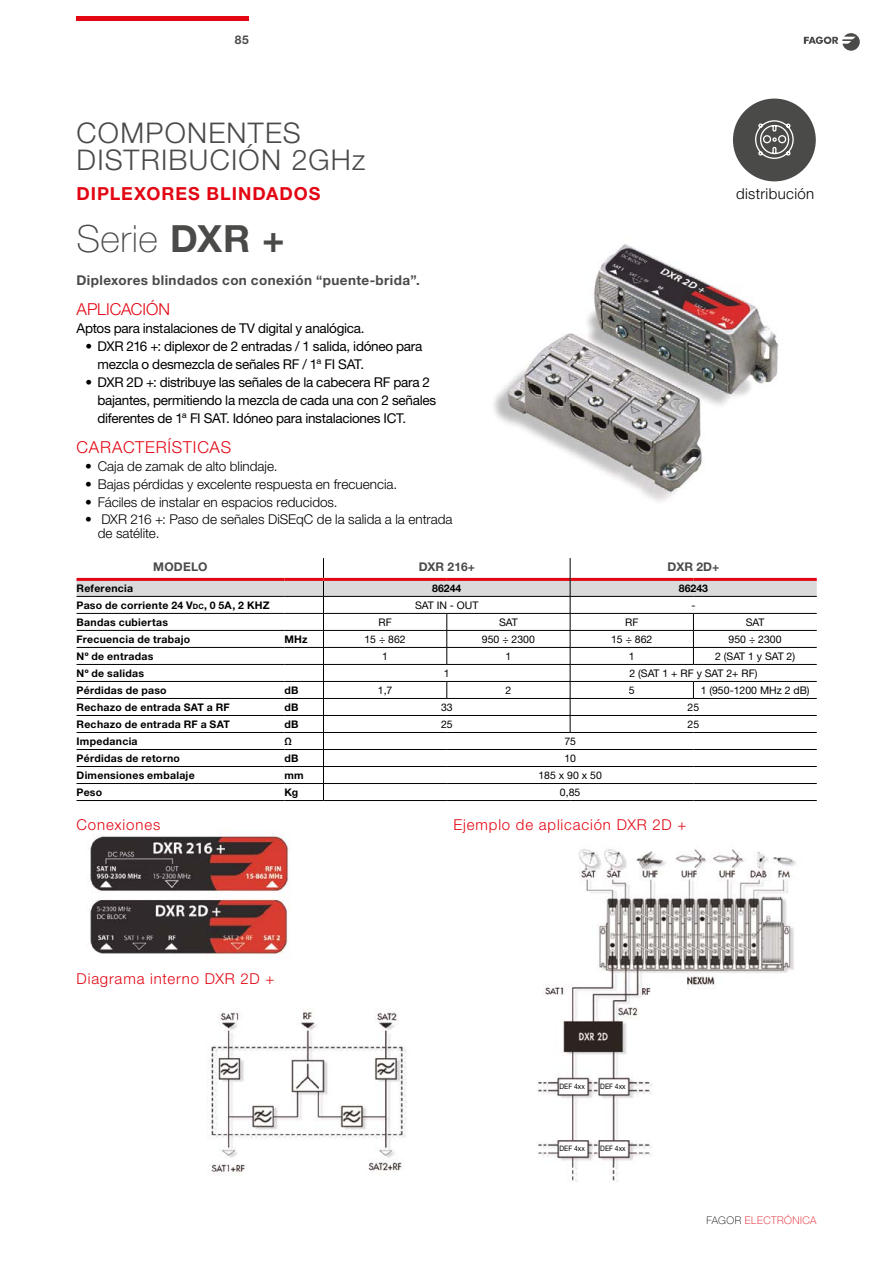
<style>
.page{position:relative;width:893px;height:1263px;background:#fff}
.page>*{position:absolute;margin:0;border:0;box-sizing:border-box;transform-origin:0 0}
.t1{font:100 37.5px "Helvetica Neue LT Std";letter-spacing:.015em;color:#4a4a49}
.t2{font:300 28.5px/27px "Helvetica Neue LT Std";letter-spacing:.045em;color:#4a4a49}
.t3{font:700 18px "Helvetica Neue LT Std";letter-spacing:.055em;color:#e30613}
.t4{font:300 16.5px "Helvetica Neue LT Std";letter-spacing:.035em;color:#e30613}
.t5{font:300 16.5px "Helvetica Neue LT Std";color:#e30613}
.t6{font:300 15px "Helvetica Neue LT Std";letter-spacing:.055em;color:#e30613}
.t7{font:300 15px "Helvetica Neue LT Std";letter-spacing:.025em;color:#000}
.t8{font:13.5px/18px "Helvetica Neue LT Std";letter-spacing:-.02em;color:#000}
.t9{font:300 13.5px/13.5px "Helvetica Neue LT Std";color:#000}
.t10{font:700 13.5px "Helvetica Neue LT Std";letter-spacing:.03em;color:#4a4a49}
.t11{font:700 12px "Helvetica Neue LT Std";color:#4a4a49}
.t12{font:700 10.5px "Helvetica Neue LT Std";letter-spacing:.025em;color:#000}
.t13{font:10.5px "Helvetica Neue LT Std";color:#000}
.t14{font:100 10.5px "Helvetica Neue LT Std";letter-spacing:.045em;color:#e30613}
.t15{font:7.5px "Helvetica Neue LT Std";color:#000;scale:.9 1}
.s1{font-weight:700}
.s2{font-size:7.35px}
.s3{color:#000}
</style>
<div class="page">
<svg style="left:804px;top:33px;width:56px;height:18px"></svg>
<hr style="left:77px;top:16px;width:172px;height:4px;background:#e30613">
<div style="left:733px;top:99px;width:83px;height:82px;background:#4a4a49;border-radius:50%"></div>
<svg style="left:755px;top:120px;width:39px;height:39px"></svg>
<img style="left:493px;top:244px;width:286px;height:258px">
<hr style="left:77px;top:800px;width:207px;height:1px;background:#000">
<hr style="left:284px;top:800px;width:39px;height:1px;background:#000">
<hr style="left:323px;top:800px;width:124px;height:1px;background:#000">
<hr style="left:447px;top:800px;width:123px;height:1px;background:#000">
<hr style="left:570px;top:800px;width:123px;height:1px;background:#000">
<hr style="left:693px;top:800px;width:124px;height:1px;background:#000">
<svg style="left:77px;top:558px;width:740px;height:242px"></svg>
<img style="left:90px;top:835px;width:706px;height:347px">
<p class="t11" style="left:235px;top:32px;width:16px">85</p>
<h2 class="t2" style="left:77px;top:119px;width:290px">COMPONENTES<br>DISTRIBUCIÓN 2GHz</h2>
<h3 class="t3" style="left:77px;top:182px;width:245px">DIPLEXORES BLINDADOS</h3>
<p class="t7" style="left:736px;top:185px;width:80px">distribución</p>
<h1 class="t1" style="left:77px;top:217px;width:210px">Serie <span class="s1">DXR +</span></h1>
<p class="t10" style="left:77px;top:272px;width:345px">Diplexores blindados con conexión “puente-brida”.</p>
<p class="t5" style="left:77px;top:299px;width:95px">APLICACIÓN</p>
<p class="t8" style="left:77px;top:319px;width:290px">Aptos para instalaciones de TV digital y analógica.</p>
<p class="t8" style="left:98px;top:337px;width:326px;text-indent:-12px">• DXR 216 +: diplexor de 2 entradas / 1 salida, idóneo para mezcla o desmezcla de señales RF / 1ª FI SAT.</p>
<p class="t8" style="left:98px;top:373px;width:340px;text-indent:-12px">• DXR 2D +: distribuye las señales de la cabecera RF para 2 bajantes, permitiendo la mezcla de cada una con 2 señales diferentes de 1ª FI SAT. Idóneo para instalaciones ICT.</p>
<p class="t4" style="left:77px;top:437px;width:156px">CARACTERÍSTICAS</p>
<p class="t9" style="left:85px;top:459px;width:194px">• Caja de zamak de alto blindaje.</p>
<p class="t9" style="left:85px;top:477px;width:314px">• Bajas pérdidas y excelente respuesta en frecuencia.</p>
<p class="t9" style="left:85px;top:495px;width:254px">• Fáciles de instalar en espacios reducidos.</p>
<p class="t9" style="left:98px;top:512px;width:356px;text-indent:-13px">• DXR 216 +: Paso de señales DiSEqC de la salida a la entrada de satélite.</p>
<p class="t11" style="left:153px;top:559px;width:56px">MODELO</p>
<p class="t11" style="left:419px;top:559px;width:58px">DXR 216+</p>
<p class="t11" style="left:668px;top:559px;width:53px">DXR 2D+</p>
<p class="t12" style="left:77px;top:581px;width:58px">Referencia</p>
<p class="t12" style="left:432px;top:581px;width:31px">86244</p>
<p class="t12" style="left:679px;top:581px;width:31px">86243</p>
<p class="t12" style="left:77px;top:598px;width:195px">Paso de corriente 24 V<span class="s2">dc</span>, 0 5A, 2 KHZ</p>
<p class="t13" style="left:415px;top:599px;width:65px">SAT IN - OUT</p>
<p class="t13" style="left:691px;top:599px;width:6px">-</p>
<p class="t12" style="left:77px;top:615px;width:93px">Bandas cubiertas</p>
<p class="t13" style="left:379px;top:616px;width:15px">RF</p>
<p class="t13" style="left:499px;top:616px;width:20px">SAT</p>
<p class="t13" style="left:625px;top:616px;width:15px">RF</p>
<p class="t13" style="left:746px;top:616px;width:20px">SAT</p>
<p class="t12" style="left:77px;top:632px;width:115px">Frecuencia de trabajo</p>
<p class="t12" style="left:284px;top:632px;width:25px">MHz</p>
<p class="t13" style="left:364px;top:633px;width:43px">15 ÷ 862</p>
<p class="t13" style="left:482px;top:633px;width:55px">950 ÷ 2300</p>
<p class="t13" style="left:611px;top:633px;width:43px">15 ÷ 862</p>
<p class="t13" style="left:729px;top:633px;width:55px">950 ÷ 2300</p>
<p class="t12" style="left:77px;top:649px;width:78px">Nº de entradas</p>
<p class="t13" style="left:382px;top:650px;width:7px">1</p>
<p class="t13" style="left:506px;top:650px;width:7px">1</p>
<p class="t13" style="left:629px;top:650px;width:7px">1</p>
<p class="t13" style="left:715px;top:650px;width:82px">2 (SAT 1 y SAT 2)</p>
<p class="t12" style="left:77px;top:666px;width:69px">Nº de salidas</p>
<p class="t13" style="left:444px;top:667px;width:7px">1</p>
<p class="t13" style="left:629px;top:667px;width:129px">2 (SAT 1 + RF y SAT 2+ RF)</p>
<p class="t12" style="left:77px;top:683px;width:92px">Pérdidas de paso</p>
<p class="t12" style="left:284px;top:683px;width:16px">dB</p>
<p class="t13" style="left:378px;top:684px;width:16px">1,7</p>
<p class="t13" style="left:506px;top:684px;width:7px">2</p>
<p class="t13" style="left:629px;top:684px;width:7px">5</p>
<p class="t13" style="left:701px;top:684px;width:110px">1 (950-1200 MHz 2 dB)</p>
<p class="t12" style="left:77px;top:700px;width:155px">Rechazo de entrada SAT a RF</p>
<p class="t12" style="left:284px;top:700px;width:16px">dB</p>
<p class="t13" style="left:441px;top:701px;width:13px">33</p>
<p class="t13" style="left:688px;top:701px;width:13px">25</p>
<p class="t12" style="left:77px;top:717px;width:155px">Rechazo de entrada RF a SAT</p>
<p class="t12" style="left:284px;top:717px;width:16px">dB</p>
<p class="t13" style="left:441px;top:718px;width:13px">25</p>
<p class="t13" style="left:688px;top:718px;width:13px">25</p>
<p class="t12" style="left:77px;top:734px;width:63px">Impedancia</p>
<p class="t12" style="left:284px;top:734px;width:9px">Ω</p>
<p class="t13" style="left:564px;top:735px;width:13px">75</p>
<p class="t12" style="left:77px;top:751px;width:105px">Pérdidas de retorno</p>
<p class="t12" style="left:284px;top:751px;width:16px">dB</p>
<p class="t13" style="left:564px;top:752px;width:13px">10</p>
<p class="t12" style="left:77px;top:768px;width:120px">Dimensiones embalaje</p>
<p class="t12" style="left:284px;top:768px;width:21px">mm</p>
<p class="t13" style="left:538px;top:769px;width:65px">185 x 90 x 50</p>
<p class="t12" style="left:77px;top:785px;width:27px">Peso</p>
<p class="t12" style="left:284px;top:785px;width:15px">Kg</p>
<p class="t13" style="left:560px;top:786px;width:22px">0,85</p>
<p class="t6" style="left:77px;top:815px;width:85px">Conexiones</p>
<p class="t6" style="left:454px;top:815px;width:234px">Ejemplo de aplicación DXR 2D +</p>
<p class="t6" style="left:77px;top:970px;width:199px">Diagrama interno DXR 2D +</p>
<p class="t15" style="left:559px;top:1081px;width:30px">DEF 4xx</p>
<p class="t15" style="left:600px;top:1081px;width:30px">DEF 4xx</p>
<p class="t15" style="left:559px;top:1144px;width:30px">DEF 4xx</p>
<p class="t15" style="left:600px;top:1144px;width:30px">DEF 4xx</p>
<p class="t14" style="left:706px;top:1214px;width:112px"><span class="s3">FAGOR</span> ELECTRÓNICA</p>
</div>
